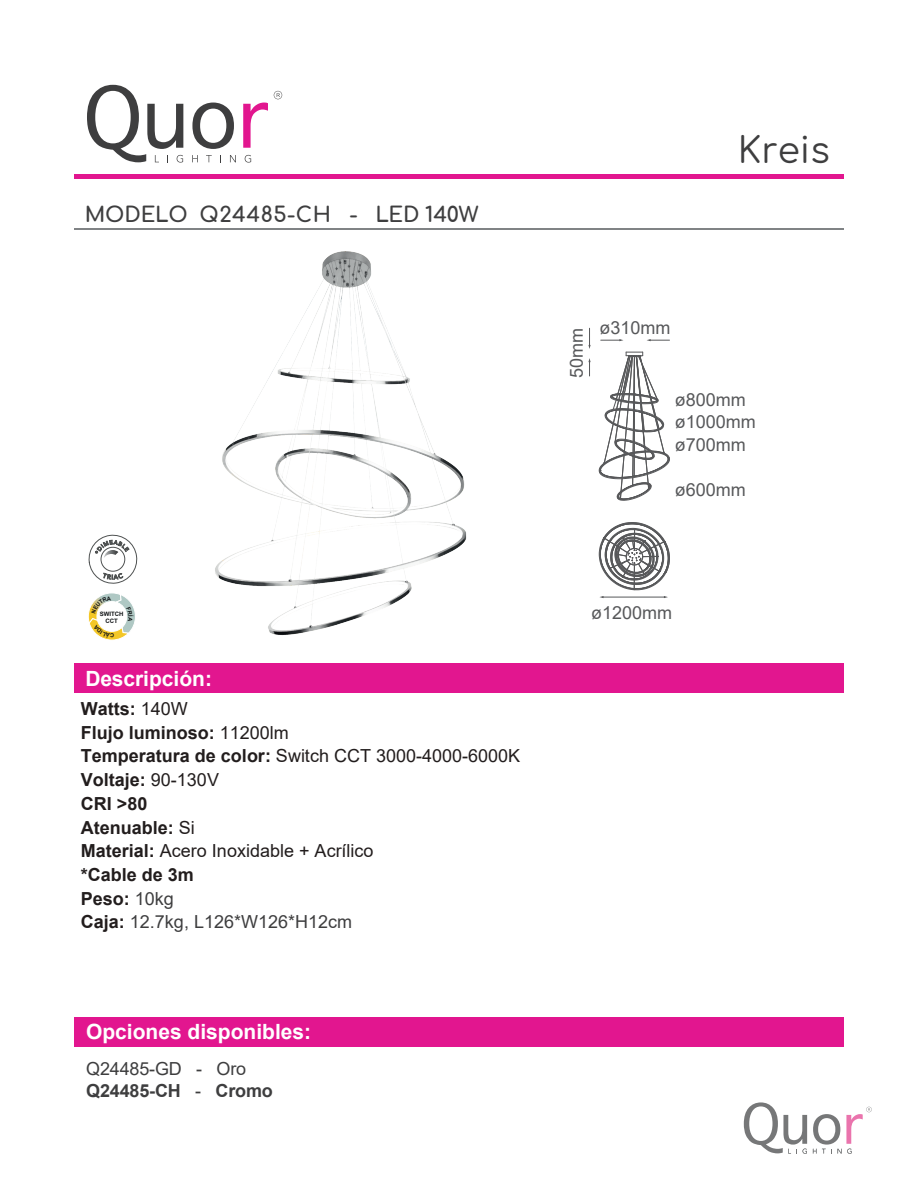
<style>
.page{position:relative;width:918px;height:1188px;background:#fff}
.page>*{position:absolute;margin:0;border:0;box-sizing:border-box;transform-origin:0 0}
.t1{font:36px "Comfortaa";color:#3e3e3f}
.t2{font:700 21px "Arial";color:#fff}
.t3{font:700 21px "Comfortaa";letter-spacing:-.01em;color:#3e3e3f}
.t4{font:700 18px/23.7px "Arial";color:#221d1d}
.t5{font:18px "Arial";color:#57585a}
.t6{font:18px/21.6px "Arial";letter-spacing:-.01em;color:#3e3e3f}
.t7{font:700 6px/7.4px "Arial";color:#111416;text-align:center}
.s1{font-weight:400}
.s2{font-weight:400;color:#3e3e3f}
.s3{font-weight:700}
</style>
<div class="page">
<img style="left:215px;top:251px;width:252px;height:385px">
<div style="left:74px;top:1017px;width:770px;height:29px;background:#e2168f"></div>
<div style="left:74px;top:174px;width:770px;height:5px;background:#e2168f"></div>
<hr style="left:74px;top:229px;width:770px;height:1px;background:#808385">
<div style="left:74px;top:664px;width:770px;height:29px;background:#e2168f"></div>
<svg style="left:243px;top:103px;width:25px;height:45px"></svg>
<svg style="left:192px;top:103px;width:42px;height:46px"></svg>
<svg style="left:87px;top:85px;width:96px;height:78px"></svg>
<svg style="left:192px;top:155px;width:6px;height:7px"></svg>
<svg style="left:206px;top:155px;width:6px;height:7px"></svg>
<svg style="left:230px;top:155px;width:6px;height:7px"></svg>
<svg style="left:245px;top:155px;width:6px;height:8px"></svg>
<svg style="left:274px;top:91px;width:8px;height:8px"></svg>
<svg style="left:744px;top:1102px;width:63px;height:52px"></svg>
<svg style="left:813px;top:1107px;width:59px;height:47px"></svg>
<svg style="left:601px;top:339px;width:22px;height:2px"></svg>
<svg style="left:647px;top:339px;width:23px;height:2px"></svg>
<svg style="left:599px;top:352px;width:71px;height:149px"></svg>
<svg style="left:599px;top:522px;width:71px;height:68px"></svg>
<svg style="left:588px;top:328px;width:3px;height:21px"></svg>
<svg style="left:588px;top:358px;width:3px;height:18px"></svg>
<hr style="left:603px;top:597px;width:62px;height:1px;background:#57585a">
<svg style="left:88px;top:534px;width:50px;height:50px"></svg>
<svg style="left:88px;top:593px;width:47px;height:47px"></svg>
<p class="t3" style="left:85px;top:195px;width:395px">MODELO Q24485-CH - LED 140W</p>
<p class="t7" style="left:100px;top:610px;width:25px">SWITCH<br>CCT</p>
<p class="t2" style="left:85px;top:664px;width:128px">Descripción:</p>
<p class="t4" style="left:81px;top:697px;width:441px">Watts: <span class="s1">140W<br></span>Flujo luminoso: <span class="s1">11200lm<br></span>Temperatura de color: <span class="s1">Switch CCT 3000-4000-6000K<br></span>Voltaje: <span class="s1">90-130V<br></span>CRI &gt;80<br>Atenuable: <span class="s1">Si<br></span>Material: <span class="s1">Acero Inoxidable + Acrílico<br></span>*Cable de 3m<br>Peso: <span class="s2">10kg<br></span>Caja: <span class="s2">12.7kg, L126*W126*H12cm</span></p>
<p class="t2" style="left:86px;top:1017px;width:227px">Opciones disponibles:</p>
<p class="t6" style="left:86px;top:1058px;width:188px">Q24485-GD - Oro<br><span class="s3">Q24485-CH</span> - <span class="s3">Cromo</span></p>
<h1 class="t1" style="left:738px;top:117px;width:93px">Kreis</h1>
<p class="t5" style="left:564px;top:378px;width:52px;rotate:-90deg">50mm</p>
<p class="t5" style="left:600px;top:315px;width:73px">ø310mm</p>
<p class="t5" style="left:675px;top:387px;width:73px">ø800mm</p>
<p class="t5" style="left:675px;top:432px;width:73px">ø700mm</p>
<p class="t5" style="left:675px;top:410px;width:83px">ø1000mm</p>
<p class="t5" style="left:675px;top:477px;width:73px">ø600mm</p>
<p class="t5" style="left:591px;top:600px;width:83px">ø1200mm</p>
</div>
